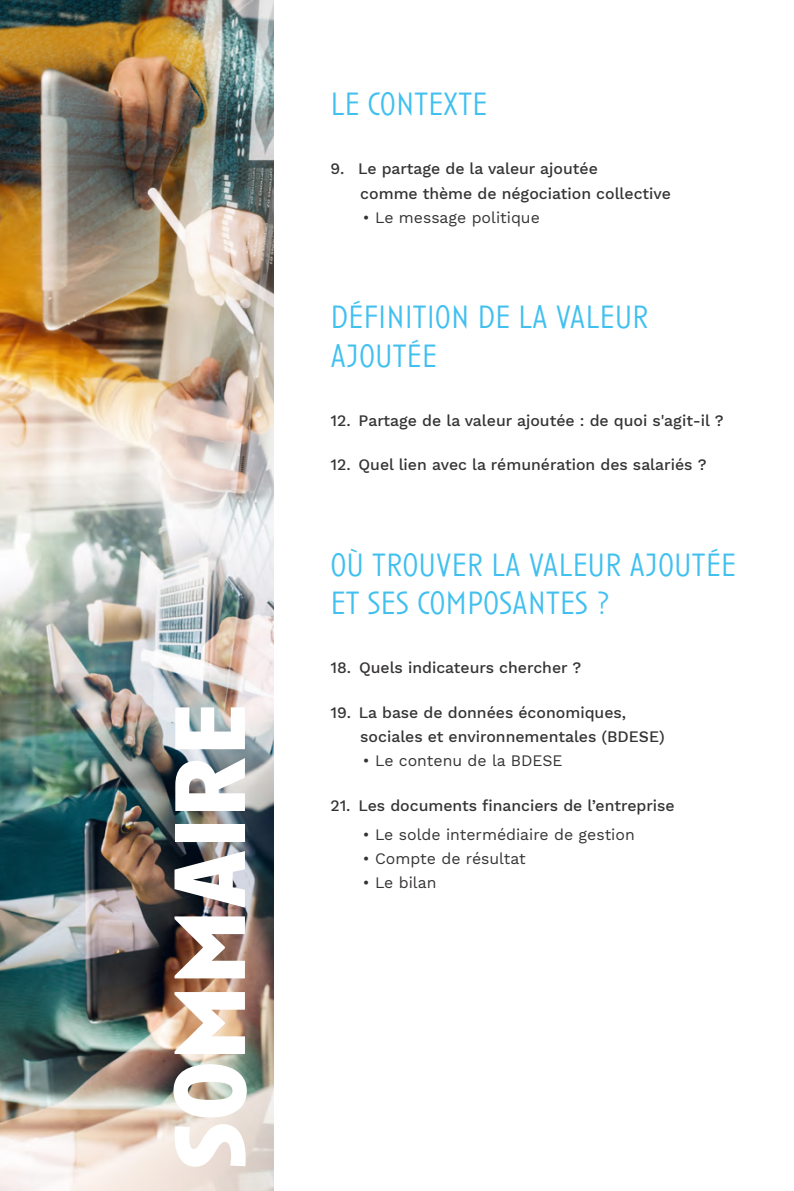
<style>
.page{position:relative;width:794px;height:1191px;background:#fff}
.page>*{position:absolute;margin:0;border:0;box-sizing:border-box;transform-origin:0 0}
.t1{font:700 103.25px "Anisette Pro";color:#fff}
.t2{font:300 33.25px/38.5px "Anisette Pro";color:#41c0f0}
.t3{font:500 15.75px/24.5px "Work Sans";color:#353333}
.t4{font:15.75px "Work Sans";color:#353333}
</style>
<div class="page">
<img style="left:0;top:0;width:273px;height:1191px">
<h1 class="t1" style="left:138px;top:1169px;width:468px;rotate:-90deg">sommaire</h1>
<h2 class="t2" style="left:330px;top:83px;width:158px">LE CONTEXTE</h2>
<p class="t3" style="left:360px;top:157px;width:312px;text-indent:-30px">9. Le partage de la valeur ajoutée<br>comme thème de négociation collective</p>
<p class="t4" style="left:363px;top:208px;width:179px">• Le message politique</p>
<h2 class="t2" style="left:330px;top:297px;width:320px">DÉFINITION DE LA VALEUR<br>AJOUTÉE</h2>
<p class="t3" style="left:330px;top:409px;width:395px">12. Partage de la valeur ajoutée : de quoi s'agit-il ?</p>
<p class="t3" style="left:330px;top:453px;width:377px">12. Quel lien avec la rémunération des salariés ?</p>
<h2 class="t2" style="left:330px;top:544px;width:407px">OÙ TROUVER LA VALEUR AJOUTÉE<br>ET SES COMPOSANTES ?</h2>
<p class="t3" style="left:330px;top:656px;width:252px">18. Quels indicateurs chercher ?</p>
<p class="t3" style="left:360px;top:701px;width:306px;text-indent:-30px">19. La base de données économiques, sociales et environnementales (BDESE)</p>
<p class="t4" style="left:363px;top:751px;width:201px">• Le contenu de la BDESE</p>
<p class="t3" style="left:330px;top:793px;width:346px">21. Les documents financiers de l’entreprise</p>
<p class="t4" style="left:363px;top:825px;width:273px">• Le solde intermédiaire de gestion</p>
<p class="t4" style="left:363px;top:849px;width:164px">• Compte de résultat</p>
<p class="t4" style="left:363px;top:873px;width:75px">• Le bilan</p>
</div>
